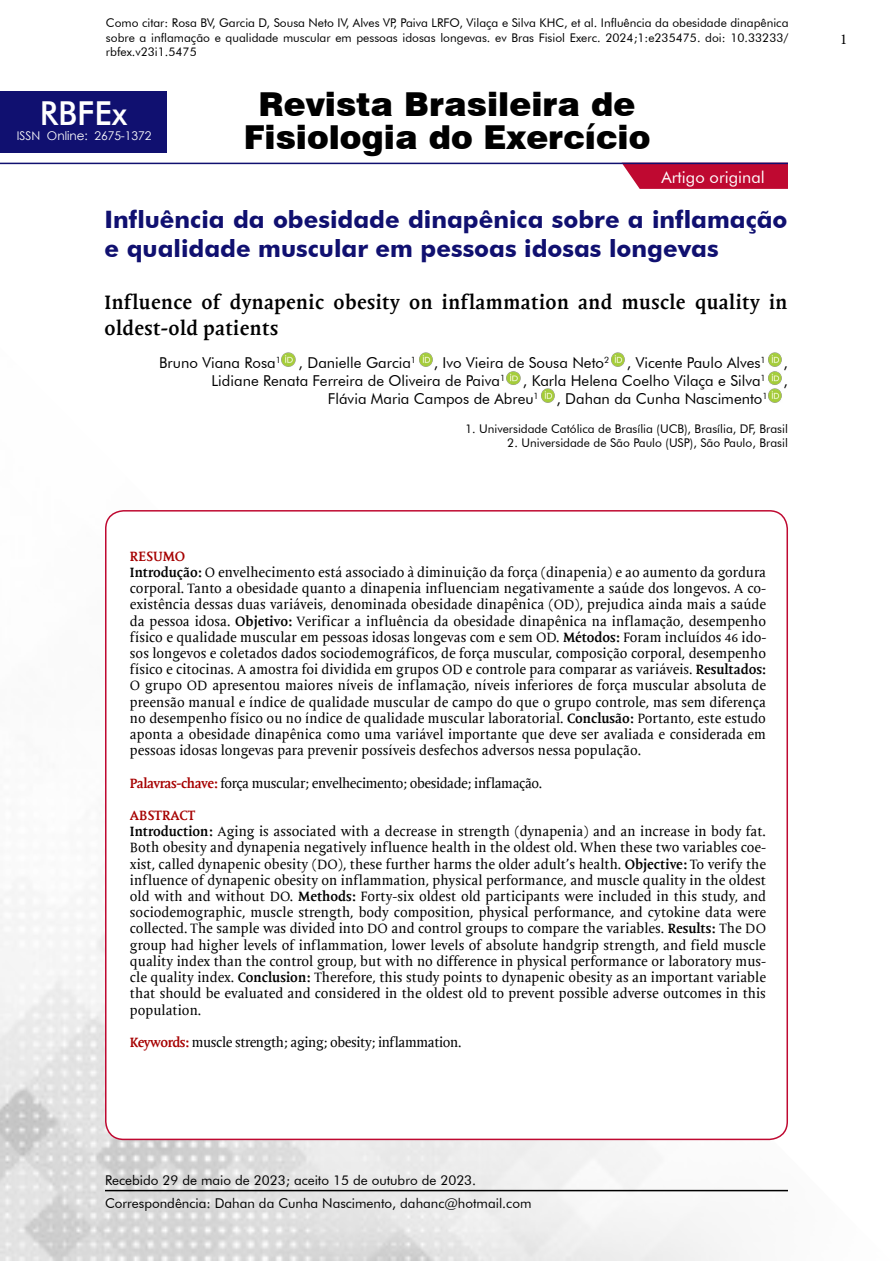
<style>
.page{position:relative;width:893px;height:1263px;background:#fff}
.page>*{position:absolute;margin:0;border:0;box-sizing:border-box;transform-origin:0 0}
.t1{font:900 33px "Swiss 721 BT";color:#000}
.t2{font:500 33px "Futura BT";color:#fff}
.t3{font:700 24px/28.8px "Futura BT";color:#101070}
.t4{font:700 19.5px/25.5px "Mantika Book W01";letter-spacing:.02em;color:#000}
.t5{font:16.5px "Futura BT";color:#fff}
.t6{font:15px "Futura BT";color:#000}
.t7{font:15px "Minion Pro";color:#000}
.t8{font:13.5px/16.2px "Mantika Book W01";color:#000}
.t9{font:13.5px "Mantika Book W01";letter-spacing:-.03em;color:#000}
.t10{font:13.5px "Futura BT";color:#000}
.t11{font:12px/14.4px "Futura BT";color:#000;text-align:justify}
.t12{font:12px "Century Gothic";color:#fff}
.s1{font-weight:700;color:#a60000}
.s2{font-weight:700}
</style>
<div class="page">
<img style="left:0;top:402px;width:788px;height:859px">
<div style="left:106px;top:511px;width:681px;height:628px;background:#fff;border-radius:18px"></div>
<hr style="left:105px;top:1190px;width:683px;height:1px;background:#000">
<div style="left:0;top:91px;width:167px;height:62px;background:#101070"></div>
<svg style="left:622px;top:164px;width:166px;height:25px;background:#c1173d"></svg>
<hr style="left:0;top:163px;width:788px;height:1px;background:#101070">
<img style="left:419px;top:352px;width:14px;height:15px">
<img style="left:611px;top:352px;width:14px;height:15px">
<img style="left:768px;top:352px;width:14px;height:15px">
<img style="left:506px;top:371px;width:15px;height:14px">
<img style="left:768px;top:371px;width:14px;height:14px">
<img style="left:768px;top:388px;width:14px;height:14px">
<img style="left:541px;top:388px;width:14px;height:14px">
<img style="left:281px;top:352px;width:15px;height:15px">
<p class="t11" style="left:106px;top:16px;width:684px">Como citar: Rosa BV, Garcia D, Sousa Neto IV, Alves VP, Paiva LRFO, Vilaça e Silva KHC, et al. Influência da obesidade dinapênica sobre a inflamação e qualidade muscular em pessoas idosas longevas. ev Bras Fisiol Exerc. 2024;1:e235475. doi: 10.33233/ rbfex.v23i1.5475</p>
<h1 class="t1" style="left:259px;top:84px;width:378px">Revista Brasileira de</h1>
<h1 class="t2" style="left:40px;top:93px;width:89px">RBFEx</h1>
<p class="t12" style="left:17px;top:128px;width:136px">ISSN Online: 2675-1372</p>
<h1 class="t1" style="left:244px;top:117px;width:408px">Fisiologia do Exercício</h1>
<p class="t5" style="left:661px;top:167px;width:105px">Artigo original</p>
<h2 class="t3" style="left:105px;top:205px;width:684px">Influência da obesidade dinapênica sobre a inflamação e qualidade muscular em pessoas idosas longevas</h2>
<h3 class="t4" style="left:105px;top:290px;width:684px">Influence of dynapenic obesity on inflammation and muscle quality in oldest-old patients</h3>
<p class="t6" style="left:159px;top:353px;width:630px">Bruno Viana Rosa<sup>1</sup> , Danielle Garcia<sup>1</sup> , Ivo Vieira de Sousa Neto<sup>2</sup> , Vicente Paulo Alves<sup>1</sup> ,</p>
<p class="t6" style="left:211px;top:371px;width:578px">Lidiane Renata Ferreira de Oliveira de Paiva<sup>1</sup> , Karla Helena Coelho Vilaça e Silva<sup>1</sup> ,</p>
<p class="t6" style="left:328px;top:389px;width:441px">Flávia Maria Campos de Abreu<sup>1</sup> , Dahan da Cunha Nascimento<sup>1</sup></p>
<p class="t11" style="left:465px;top:421px;width:324px">1. Universidade Católica de Brasília (UCB), Brasília, DF, Brasil</p>
<p class="t11" style="left:507px;top:435px;width:282px">2. Universidade de São Paulo (USP), São Paulo, Brasil</p>
<p class="t8" style="left:130px;top:548px;width:638px"><span class="s1">RESUMO<br></span><span class="s2">Introdução:</span> O envelhecimento está associado à diminuição da força (dinapenia) e ao aumento da gordura corporal. Tanto a obesidade quanto a dinapenia influenciam negativamente a saúde dos longevos. A co&shy;existência dessas duas variáveis, denominada obesidade dinapênica (OD), prejudica ainda mais a saúde da pessoa idosa. <span class="s2">Objetivo:</span> Verificar a influência da obesidade dinapênica na inflamação, desempenho físico e qualidade muscular em pessoas idosas longevas com e sem OD. <span class="s2">Métodos:</span> Foram incluídos 46 ido&shy;sos longevos e coletados dados sociodemográficos, de força muscular, composição corporal, desempenho físico e citocinas. A amostra foi dividida em grupos OD e controle para comparar as variáveis. <span class="s2">Resultados:<br></span>O grupo OD apresentou maiores níveis de inflamação, níveis inferiores de força muscular absoluta de preensão manual e índice de qualidade muscular de campo do que o grupo controle, mas sem diferença no desempenho físico ou no índice de qualidade muscular laboratorial. <span class="s2">Conclusão:</span> Portanto, este estudo aponta a obesidade dinapênica como uma variável importante que deve ser avaliada e considerada em pessoas idosas longevas para prevenir possíveis desfechos adversos nessa população.</p>
<p class="t9" style="left:130px;top:775px;width:414px"><span class="s1">Palavras-chave:</span> força muscular; envelhecimento; obesidade; inflamação.</p>
<p class="t8" style="left:130px;top:807px;width:638px"><span class="s1">ABSTRACT<br></span><span class="s2">Introduction:</span> Aging is associated with a decrease in strength (dynapenia) and an increase in body fat.<br>Both obesity and dynapenia negatively influence health in the oldest old. When these two variables coe&shy;xist, called dynapenic obesity (DO), these further harms the older adult’s health. <span class="s2">Objective:</span> To verify the influence of dynapenic obesity on inflammation, physical performance, and muscle quality in the oldest old with and without DO. <span class="s2">Methods:</span> Forty-six oldest old participants were included in this study, and sociodemographic, muscle strength, body composition, physical performance, and cytokine data were collected. The sample was divided into DO and control groups to compare the variables. <span class="s2">Results:</span> The DO group had higher levels of inflammation, lower levels of absolute handgrip strength, and field muscle quality index than the control group, but with no difference in physical performance or laboratory mus&shy;cle quality index. <span class="s2">Conclusion:</span> Therefore, this study points to dynapenic obesity as an important variable that should be evaluated and considered in the oldest old to prevent possible adverse outcomes in this population.</p>
<p class="t9" style="left:130px;top:1034px;width:333px"><span class="s1">Keywords:</span> muscle strength; aging; obesity; inflammation.</p>
<p class="t10" style="left:105px;top:1171px;width:373px">Recebido 29 de maio de 2023; aceito 15 de outubro de 2023.</p>
<p class="t10" style="left:105px;top:1195px;width:428px">Correspondência: Dahan da Cunha Nascimento, dahanc@hotmail.com</p>
<p class="t7" style="left:840px;top:29px;width:9px">1</p>
</div>
